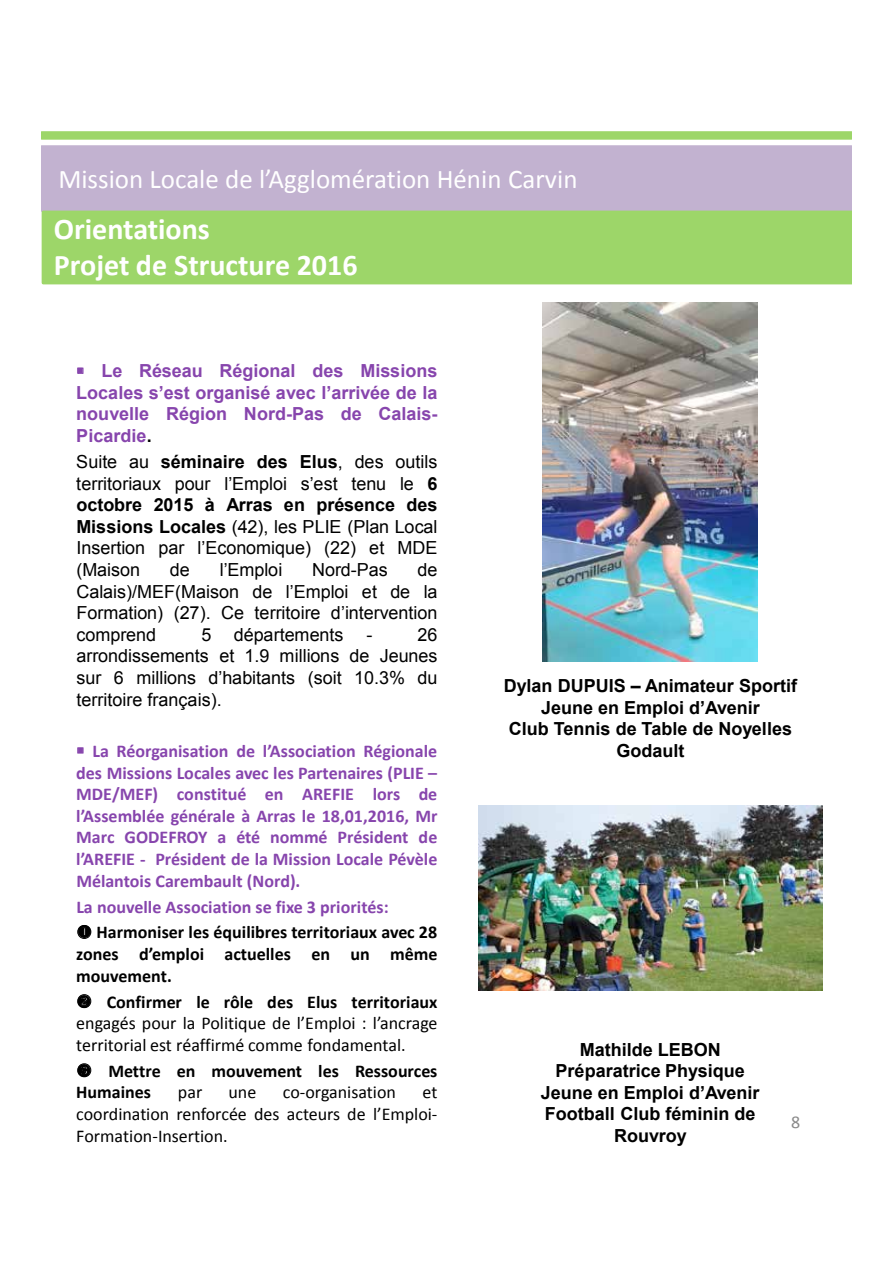
<style>
.page{position:relative;width:893px;height:1263px;background:#fff}
.page>*{position:absolute;margin:0;border:0;box-sizing:border-box;transform-origin:0 0}
.t1{font:700 30.15px "Calibri";color:#fff}
.t2{font:700 30px "Calibri";color:#fff}
.t3{font:27px "Calibri";color:#fff}
.t4{font:18px/21.6px "Arial";color:#000;text-align:justify}
.t5{font:700 18px/21.6px "Calibri";color:#8745ad;text-align:justify}
.t6{font:18px/21.6px "Calibri";color:#000}
.t7{font:700 18px/21.6px "Calibri";letter-spacing:-.005em;color:#000;text-align:justify}
.t8{font:700 18px/21.6px "Arial";color:#000;text-align:center}
.t9{font:700 18px/21.6px "Arial";color:#8745ad;text-align:justify}
.t10{font:700 18px "Arial";color:#000}
.t11{font:18px "Arial";letter-spacing:-.005em;color:#000}
.t12{font:18px "Calibri";color:#898989}
.s1{font-style:inherit}
.s2{color:#000}
.s3{font-weight:700}
</style>
<div class="page">
<div style="left:41px;top:145px;width:810px;height:67px;background:#c2b2d0"></div>
<svg style="left:41px;top:131px;width:810px;height:9px;background:#a2d871"></svg>
<div style="left:42px;top:211px;width:809px;height:73px;background:#9dd669"></div>
<svg style="left:78px;top:368px;width:5px;height:6px"></svg>
<svg style="left:78px;top:748px;width:5px;height:5px"></svg>
<img style="left:543px;top:303px;width:215px;height:358px">
<img style="left:478px;top:805px;width:345px;height:186px">
<svg style="left:77px;top:925px;width:14px;height:14px"></svg>
<svg style="left:77px;top:994px;width:14px;height:14px"></svg>
<svg style="left:77px;top:1063px;width:14px;height:14px"></svg>
<h3 class="t3" style="left:58px;top:160px;width:521px">Mission Locale de l’Agglomération Hénin Carvin</h3>
<h1 class="t1" style="left:54px;top:208px;width:157px">Orientations</h1>
<h2 class="t2" style="left:54px;top:244px;width:305px">Projet de Structure 2016</h2>
<p class="t9" style="left:76px;top:361px;width:363px">▪ Le Réseau Régional des Missions Locales <span class="s1">s’est</span> organisé avec <span class="s1">l’arrivée</span> de la nouvelle Région Nord-Pas de Calais-Picardie<span class="s2">.</span></p>
<p class="t4" style="left:76px;top:451px;width:363px">Suite au <span class="s3">séminaire des Elus</span>, des outils territoriaux pour <span class="s1">l’Emploi s’est</span> tenu le <span class="s3">6 octobre 2015 à Arras en présence des Missions Locales</span> (42), les PLIE (Plan Local Insertion par <span class="s1">l’Economique)</span> (22) et MDE (Maison</p>
<p class="t4" style="left:170px;top:559px;width:21px">de</p>
<p class="t11" style="left:220px;top:557px;width:64px">l’Emploi</p>
<p class="t4" style="left:312px;top:559px;width:77px">Nord-Pas</p>
<p class="t4" style="left:76px;top:559px;width:363px;text-indent:341px">de Calais)/MEF(Maison de <span class="s1">l’Emploi</span> et de la Formation) (27). Ce territoire <span class="s1">d’intervention </span>comprend</p>
<p class="t4" style="left:201px;top:624px;width:12px">5</p>
<p class="t4" style="left:234px;top:624px;width:111px">départements</p>
<p class="t4" style="left:366px;top:624px;width:7px">-</p>
<p class="t4" style="left:76px;top:624px;width:363px;text-indent:341px">26 arrondissements et 1.9 millions de Jeunes sur 6 millions <span class="s1">d’habitants</span> (soit 10.3% du territoire français).</p>
<p class="t5" style="left:76px;top:739px;width:363px">▪ La Réorganisation de l’Association Régionale des Missions Locales avec les Partenaires (PLIE – MDE/MEF) constitué en AREFIE lors de l’Assemblée générale à Arras le 18,01,2016, Mr Marc GODEFROY a été nommé Président de l’AREFIE - Président de la Mission Locale Pévèle Mélantois Carembault (Nord).</p>
<p class="t5" style="left:76px;top:895px;width:314px">La nouvelle Association se fixe 3 priorités:</p>
<p class="t7" style="left:76px;top:921px;width:363px;text-indent:20px">Harmoniser les équilibres territoriaux avec 28 zones d’emploi actuelles en un même mouvement.</p>
<p class="t7" style="left:107px;top:990px;width:332px">Confirmer le rôle des Elus territoriaux</p>
<p class="t6" style="left:76px;top:1012px;width:363px">engagés pour la Politique de l’Emploi : l’ancrage territorial est réaffirmé comme fondamental.</p>
<p class="t7" style="left:76px;top:1059px;width:363px;text-indent:32px">Mettre en mouvement les Ressources<br>Humaines</p>
<p class="t6" style="left:178px;top:1081px;width:26px">par</p>
<p class="t6" style="left:229px;top:1081px;width:29px">une</p>
<p class="t6" style="left:283px;top:1081px;width:114px">co-organisation</p>
<p class="t6" style="left:76px;top:1081px;width:363px;text-align:justify;text-indent:346px">et coordination renforcée des acteurs de l’Emploi-Formation-Insertion.</p>
<p class="t8" style="left:504px;top:675px;width:295px">Dylan DUPUIS <span class="s1">–</span> Animateur Sportif<br><span class="s1">Jeune en Emploi d’Avenir</span></p>
<p class="t8" style="left:509px;top:719px;width:285px">Club Tennis de Table de Noyelles<br>Godault</p>
<p class="t8" style="left:556px;top:1039px;width:191px">Mathilde LEBON<br>Préparatrice Physique</p>
<p class="t10" style="left:541px;top:1080px;width:220px">Jeune en Emploi d’Avenir</p>
<p class="t8" style="left:545px;top:1104px;width:212px">Football Club féminin de<br>Rouvroy</p>
<p class="t12" style="left:791px;top:1109px;width:11px">8</p>
</div>
